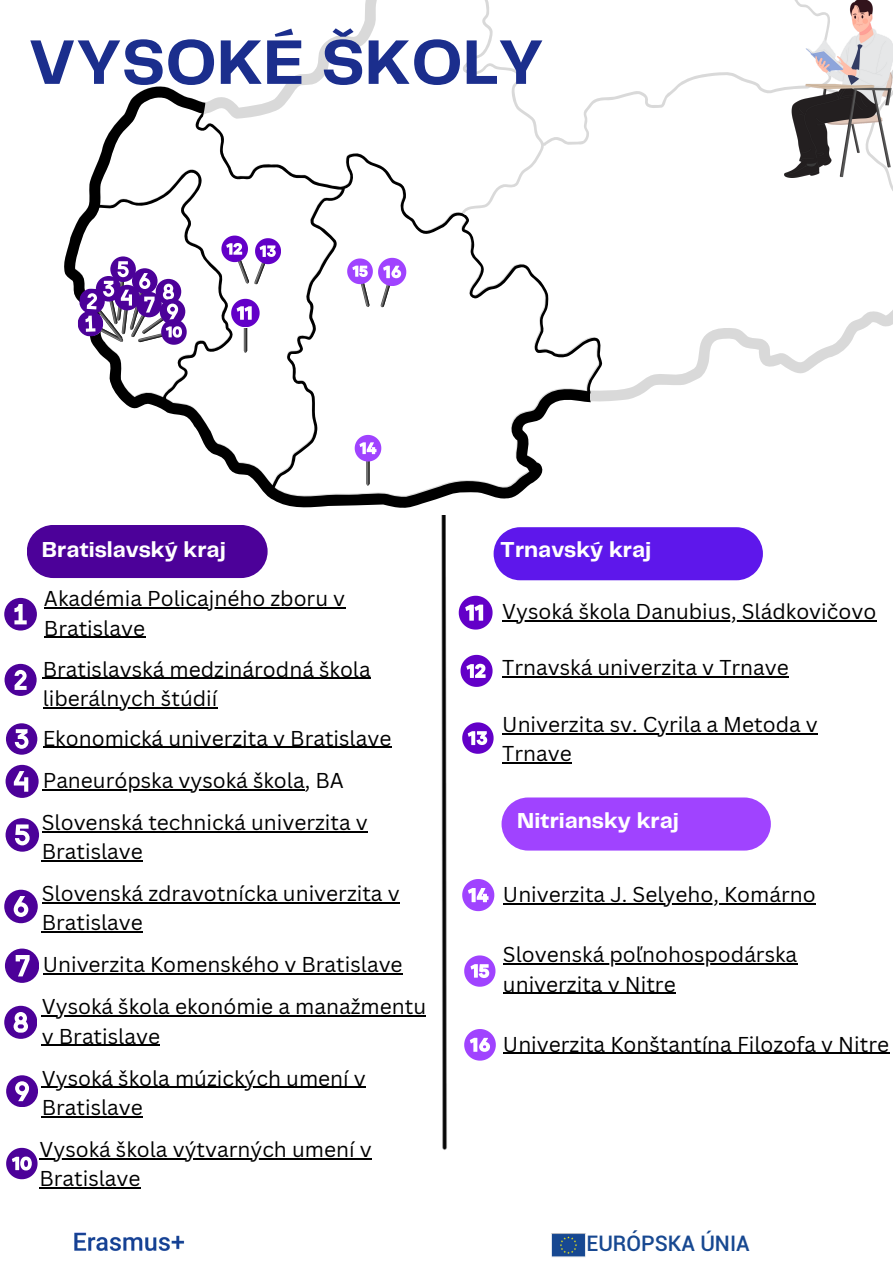
<style>
.page{position:relative;width:893px;height:1264px;background:#fff}
.page>*{position:absolute;margin:0;border:0;box-sizing:border-box;transform-origin:0 0}
.t1{font:700 65.25px "Telegraf";color:#1b2e8d}
.t2{font:700 22.5px "Telegraf";color:#fff}
.t3{font:500 21.3px "Roboto";color:#174891}
.t4{font:21px/29.2px "Canva Sans";color:#000}
</style>
<div class="page">
<div style="left:493px;top:527px;width:269px;height:53px;background:#5e17eb"></div>
<div style="left:501px;top:797px;width:269px;height:53px;background:#a043ff"></div>
<img style="left:441px;top:515px;width:6px;height:635px">
<svg style="left:64px;top:0;width:828px;height:508px"></svg>
<svg style="left:221px;top:235px;width:61px;height:50px"></svg>
<svg style="left:354px;top:435px;width:27px;height:50px"></svg>
<svg style="left:347px;top:258px;width:59px;height:50px"></svg>
<svg style="left:231px;top:299px;width:28px;height:53px"></svg>
<svg style="left:76px;top:256px;width:111px;height:89px"></svg>
<div style="left:27px;top:525px;width:240px;height:53px;background:#4c0199;border-radius:27px"></div>
<svg style="left:4px;top:598px;width:33px;height:32px"></svg>
<svg style="left:5px;top:664px;width:32px;height:32px"></svg>
<svg style="left:6px;top:723px;width:31px;height:31px"></svg>
<svg style="left:6px;top:764px;width:32px;height:33px"></svg>
<svg style="left:6px;top:818px;width:33px;height:33px"></svg>
<svg style="left:4px;top:889px;width:34px;height:34px"></svg>
<svg style="left:5px;top:948px;width:34px;height:34px"></svg>
<svg style="left:4px;top:1005px;width:33px;height:33px"></svg>
<svg style="left:6px;top:1075px;width:32px;height:31px"></svg>
<svg style="left:6px;top:1147px;width:32px;height:32px"></svg>
<hr style="left:43px;top:789px;width:262px;height:1px;background:#000">
<hr style="left:42px;top:831px;width:326px;height:1px;background:#000">
<hr style="left:42px;top:860px;width:101px;height:1px;background:#000">
<svg style="left:460px;top:655px;width:32px;height:31px"></svg>
<svg style="left:462px;top:722px;width:31px;height:31px"></svg>
<svg style="left:462px;top:879px;width:32px;height:32px"></svg>
<svg style="left:464px;top:955px;width:31px;height:31px"></svg>
<svg style="left:464px;top:1029px;width:31px;height:31px"></svg>
<svg style="left:458px;top:595px;width:34px;height:34px"></svg>
<img style="left:551px;top:1233px;width:35px;height:24px">
<img style="left:74px;top:1232px;width:111px;height:19px">
<hr style="left:44px;top:607px;width:301px;height:1px;background:#000">
<hr style="left:44px;top:636px;width:101px;height:2px;background:#000">
<hr style="left:43px;top:678px;width:328px;height:1px;background:#000">
<hr style="left:43px;top:707px;width:174px;height:1px;background:#000">
<hr style="left:43px;top:747px;width:348px;height:1px;background:#000">
<hr style="left:42px;top:902px;width:357px;height:1px;background:#000">
<hr style="left:42px;top:931px;width:101px;height:1px;background:#000">
<hr style="left:42px;top:1015px;width:384px;height:1px;background:#000">
<hr style="left:42px;top:1044px;width:118px;height:1px;background:#000">
<hr style="left:42px;top:1086px;width:324px;height:1px;background:#000">
<hr style="left:42px;top:1116px;width:101px;height:1px;background:#000">
<hr style="left:43px;top:973px;width:359px;height:1px;background:#000">
<hr style="left:39px;top:1157px;width:333px;height:2px;background:#000">
<hr style="left:39px;top:1187px;width:102px;height:1px;background:#000">
<hr style="left:502px;top:620px;width:374px;height:1px;background:#000">
<hr style="left:502px;top:676px;width:286px;height:1px;background:#000">
<hr style="left:502px;top:733px;width:315px;height:1px;background:#000">
<hr style="left:502px;top:762px;width:69px;height:1px;background:#000">
<hr style="left:503px;top:903px;width:312px;height:1px;background:#000">
<hr style="left:503px;top:963px;width:294px;height:1px;background:#000">
<hr style="left:503px;top:992px;width:172px;height:1px;background:#000">
<hr style="left:503px;top:1052px;width:386px;height:1px;background:#000">
<img style="left:784px;top:0;width:108px;height:178px">
<p class="t1" style="left:28px;top:34px;width:517px">VYSOKÉ ŠKOLY</p>
<p class="t2" style="left:42px;top:539px;width:185px">Bratislavský kraj</p>
<p class="t4" style="left:44px;top:583px;width:303px">Akadémia Policajného zboru v<br>Bratislave</p>
<p class="t4" style="left:43px;top:654px;width:329px">Bratislavská medzinárodná škola</p>
<p class="t4" style="left:43px;top:683px;width:176px">liberálnych štúdií</p>
<p class="t4" style="left:43px;top:723px;width:350px">Ekonomická univerzita v Bratislave</p>
<p class="t4" style="left:43px;top:765px;width:302px">Paneurópska vysoká škola, BA</p>
<p class="t4" style="left:42px;top:807px;width:327px">Slovenská technická univerzita v<br>Bratislave</p>
<p class="t4" style="left:42px;top:878px;width:359px">Slovenská zdravotnícka univerzita v<br>Bratislave</p>
<p class="t4" style="left:43px;top:949px;width:361px">Univerzita Komenského v Bratislave</p>
<p class="t4" style="left:42px;top:991px;width:386px">Vysoká škola ekonómie a manažmentu v Bratislave</p>
<p class="t4" style="left:42px;top:1062px;width:325px">Vysoká škola múzických umení v<br>Bratislave</p>
<p class="t4" style="left:39px;top:1134px;width:334px">Vysoká škola výtvarných umení v<br>Bratislave</p>
<p class="t2" style="left:500px;top:539px;width:152px">Trnavský kraj</p>
<p class="t4" style="left:502px;top:596px;width:375px">Vysoká škola Danubius, Sládkovičovo</p>
<p class="t4" style="left:502px;top:652px;width:288px">Trnavská univerzita v Trnave</p>
<p class="t4" style="left:502px;top:709px;width:317px">Univerzita sv. Cyrila a Metoda v<br>Trnave</p>
<p class="t2" style="left:517px;top:810px;width:163px">Nitriansky kraj</p>
<p class="t4" style="left:503px;top:879px;width:314px">Univerzita J. Selyeho, Komárno</p>
<p class="t4" style="left:503px;top:939px;width:296px">Slovenská poľnohospodárska univerzita v Nitre</p>
<p class="t4" style="left:503px;top:1028px;width:387px">Univerzita Konštantína Filozofa v Nitre</p>
<p class="t3" style="left:586px;top:1231px;width:165px">EURÓPSKA ÚNIA</p>
</div>
